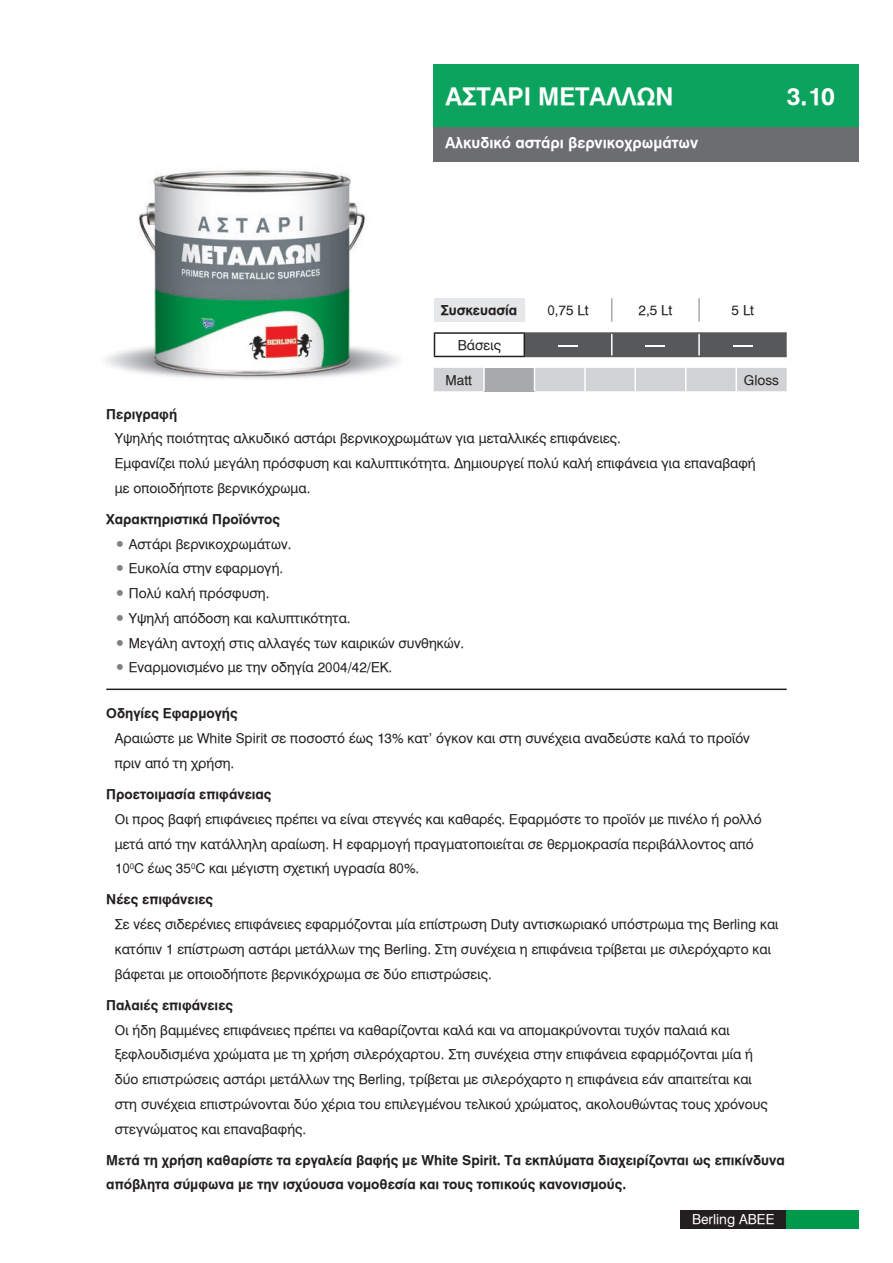
<style>
.page{position:relative;width:893px;height:1263px;background:#fff}
.page>*{position:absolute;margin:0;border:0;box-sizing:border-box;transform-origin:0 0}
.t1{font:24px "UB Helvetica Bold";color:#fff}
.t2{font:15px "UB Helvetica Bold";color:#fff}
.t3{font:13.5px/24.8px "UB Helvetica";color:#231f20}
.t4{font:13.5px/24.8px "UB Helvetica Bold";color:#231f20}
.t5{font:13.5px "UB Helvetica";color:#fff}
.t6{font:13.5px "UB Helvetica";color:#fff;scale:6 1}
.s1{font-family:"UB Helvetica Bold"}
.s2{color:#808285}
</style>
<div class="page">
<img style="left:105px;top:121px;width:347px;height:271px">
<div style="left:680px;top:1210px;width:107px;height:19px;background:#231f20"></div>
<div style="left:787px;top:1210px;width:72px;height:19px;background:#00994c"></div>
<div style="left:434px;top:64px;width:425px;height:64px;background:#0ba35e"></div>
<div style="left:434px;top:128px;width:425px;height:34px;background:#6c6d70"></div>
<svg style="left:434px;top:368px;width:353px;height:23px;background:#cccdcf"></svg>
<hr style="left:735px;top:368px;width:2px;height:23px;background:#fff">
<hr style="left:434px;top:332px;width:91px;height:2px;background:#231f20">
<svg style="left:434px;top:334px;width:1px;height:22px"></svg>
<div style="left:524px;top:333px;width:263px;height:23px;background:#57585a"></div>
<hr style="left:434px;top:356px;width:91px;height:1px;background:#231f20">
<hr style="left:525px;top:332px;width:87px;height:2px;background:#57585a">
<hr style="left:612px;top:332px;width:87px;height:2px;background:#57585a">
<hr style="left:699px;top:332px;width:88px;height:2px;background:#57585a">
<hr style="left:525px;top:356px;width:87px;height:1px;background:#57585a">
<hr style="left:612px;top:356px;width:87px;height:1px;background:#57585a">
<hr style="left:699px;top:356px;width:88px;height:1px;background:#57585a">
<div style="left:434px;top:298px;width:90px;height:24px;background:#e6e7e9"></div>
<svg style="left:524px;top:298px;width:176px;height:24px"></svg>
<hr style="left:106px;top:688px;width:681px;height:2px;background:#231f20">
<p class="t1" style="left:445px;top:82px;width:230px">ΑΣΤΑΡΙ ΜΕΤΑΛΛΩΝ</p>
<p class="t1" style="left:787px;top:82px;width:50px">3.10</p>
<p class="t2" style="left:445px;top:134px;width:254px">Αλκυδικό αστάρι βερνικοχρωμάτων</p>
<p class="t4" style="left:441px;top:298px;width:78px">Συσκευασία</p>
<p class="t3" style="left:547px;top:298px;width:43px">0,75 Lt</p>
<p class="t3" style="left:638px;top:298px;width:35px">2,5 Lt</p>
<p class="t3" style="left:732px;top:298px;width:24px">5 Lt</p>
<p class="t3" style="left:458px;top:333px;width:45px">Βάσεις</p>
<p class="t6" style="left:555px;top:337px;width:6px">-</p>
<p class="t6" style="left:643px;top:337px;width:6px">-</p>
<p class="t6" style="left:730px;top:337px;width:6px">-</p>
<p class="t3" style="left:446px;top:368px;width:28px">Matt</p>
<p class="t3" style="left:744px;top:368px;width:37px">Gloss</p>
<p class="t3" style="left:115px;top:401px;width:642px;text-indent:-9px"><span class="s1">Περιγραφή<br></span>Υψηλής ποιότητας αλκυδικό αστάρι βερνικοχρωμάτων για μεταλλικές επιφάνειες.<br>Εμφανίζει πολύ μεγάλη πρόσφυση και καλυπτικότητα. Δημιουργεί πολύ καλή επιφάνεια για επαναβαφή με οποιοδήποτε βερνικόχρωμα.</p>
<p class="t4" style="left:106px;top:507px;width:175px">Χαρακτηριστικά Προϊόντος</p>
<p class="t3" style="left:115px;top:532px;width:178px"><span class="s2">•</span> Αστάρι βερνικοχρωμάτων.</p>
<p class="t3" style="left:115px;top:556px;width:170px"><span class="s2">•</span> Ευκολία στην εφαρμογή.</p>
<p class="t3" style="left:115px;top:581px;width:156px"><span class="s2">•</span> Πολύ καλή πρόσφυση.</p>
<p class="t3" style="left:115px;top:606px;width:237px"><span class="s2">•</span> Υψηλή απόδοση και καλυπτικότητα.</p>
<p class="t3" style="left:115px;top:631px;width:351px"><span class="s2">•</span> Μεγάλη αντοχή στις αλλαγές των καιρικών συνθηκών.</p>
<p class="t3" style="left:115px;top:655px;width:279px"><span class="s2">•</span> Εναρμονισμένο με την οδηγία 2004/42/ΕΚ.</p>
<p class="t3" style="left:115px;top:701px;width:637px;text-indent:-9px"><span class="s1">Οδηγίες Εφαρμογής<br></span>Αραιώστε με White Spirit σε ποσοστό έως 13% κατ’ όγκον και στη συνέχεια αναδεύστε καλά το προϊόν πριν από τη χρήση.</p>
<p class="t3" style="left:115px;top:782px;width:648px;text-indent:-9px"><span class="s1">Προετοιμασία επιφάνειας<br></span>Οι προς βαφή επιφάνειες πρέπει να είναι στεγνές και καθαρές. Εφαρμόστε το προϊόν με πινέλο ή ρολλό μετά από την κατάλληλη αραίωση. Η εφαρμογή πραγματοποιείται σε θερμοκρασία περιβάλλοντος από 10<sup>0</sup>C έως 35<sup>0</sup>C και μέγιστη σχετική υγρασία 80%.</p>
<p class="t3" style="left:115px;top:887px;width:665px;text-indent:-9px"><span class="s1">Νέες επιφάνειες<br></span>Σε νέες σιδερένιες επιφάνειες εφαρμόζονται μία επίστρωση Duty αντισκωριακό υπόστρωμα της Berling και κατόπιν 1 επίστρωση αστάρι μετάλλων της Berling. Στη συνέχεια η επιφάνεια τρίβεται με σιλερόχαρτο και βάφεται με οποιοδήποτε βερνικόχρωμα σε δύο επιστρώσεις.</p>
<p class="t3" style="left:115px;top:993px;width:654px;text-indent:-9px"><span class="s1">Παλαιές επιφάνειες<br></span>Οι ήδη βαμμένες επιφάνειες πρέπει να καθαρίζονται καλά και να απομακρύνονται τυχόν παλαιά και ξεφλουδισμένα χρώματα με τη χρήση σιλερόχαρτου. Στη συνέχεια στην επιφάνεια εφαρμόζονται μία ή δύο επιστρώσεις αστάρι μετάλλων της Berling, τρίβεται με σιλερόχαρτο η επιφάνεια εάν απαιτείται και στη συνέχεια επιστρώνονται δύο χέρια του επιλεγμένου τελικού χρώματος, ακολουθώντας τους χρόνους στεγνώματος και επαναβαφής.</p>
<p class="t4" style="left:106px;top:1147px;width:680px">Μετά τη χρήση καθαρίστε τα εργαλεία βαφής με White Spirit. Τα εκπλύματα διαχειρίζονται ως επικίνδυνα απόβλητα σύμφωνα με την ισχύουσα νομοθεσία και τους τοπικούς κανονισμούς.</p>
<p class="t5" style="left:692px;top:1211px;width:84px">Berling ABEE</p>
</div>
